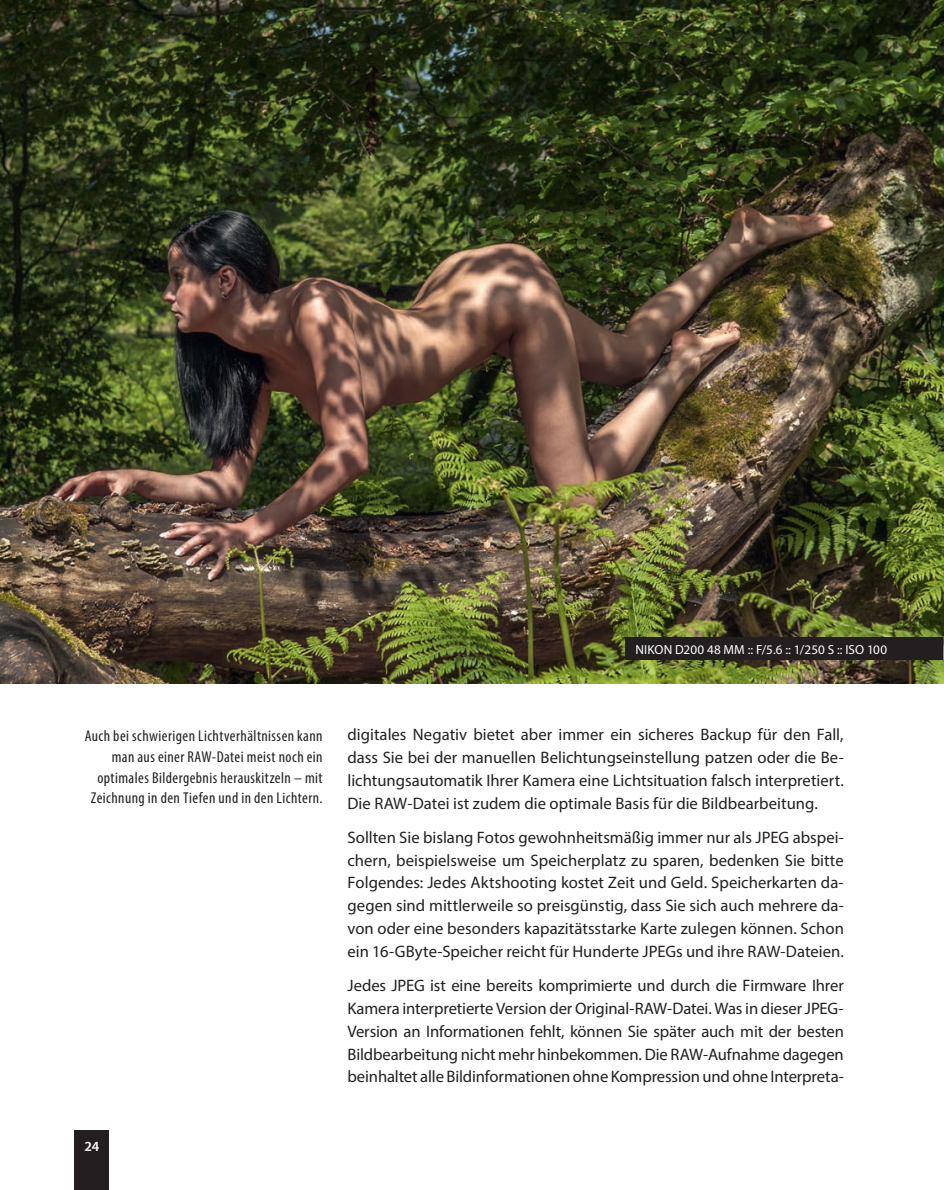
<style>
.page{position:relative;width:944px;height:1190px;background:#fff}
.page>*{position:absolute;margin:0;border:0;box-sizing:border-box;transform-origin:0 0}
.t1{font:16.62px/22.8px "Myriad Pro";color:#231f20;text-align:justify}
.t2{font:condensed 15.75px/21px "Myriad Pro";letter-spacing:.025em;color:#231f20;text-align:right}
.t3{font:600 14px "Myriad Pro";color:#fff}
.t4{font:13.12px "Myriad Pro";letter-spacing:.01em;color:#fff}
</style>
<div class="page">
<img style="left:0;top:0;width:942px;height:683px">
<div style="left:625px;top:637px;width:317px;height:23px;background:#231f20"></div>
<div style="left:74px;top:1130px;width:35px;height:60px;background:#231f20"></div>
<p class="t4" style="left:635px;top:644px;width:253px">NIKON D200 48 MM :: F/5.6 :: 1/250 S :: ISO 100</p>
<p class="t2" style="left:85px;top:726px;width:239px">Auch bei schwierigen Lichtverhältnissen kann man aus einer RAW-Datei meist noch ein optimales Bildergebnis herauskitzeln – mit Zeichnung in den Tiefen und in den Lichtern.</p>
<p class="t3" style="left:84px;top:1141px;width:17px">24</p>
<p class="t1" style="left:347px;top:724px;width:497px">digitales Negativ bietet aber immer ein sicheres Backup für den Fall, dass Sie bei der manuellen Belichtungseinstellung patzen oder die Be&shy;lichtungsautomatik Ihrer Kamera eine Lichtsituation falsch interpretiert.<br>Die RAW-Datei ist zudem die optimale Basis für die Bildbearbeitung.</p>
<p class="t1" style="left:347px;top:827px;width:498px">Sollten Sie bislang Fotos gewohnheitsmäßig immer nur als JPEG abspei&shy;chern, beispielsweise um Speicherplatz zu sparen, bedenken Sie bitte Folgendes: Jedes Aktshooting kostet Zeit und Geld. Speicherkarten da&shy;gegen sind mittlerweile so preisgünstig, dass Sie sich auch mehrere da&shy;von oder eine besonders kapazitätsstarke Karte zulegen können. Schon ein 16-GByte-Speicher reicht für Hunderte JPEGs und ihre RAW-Dateien.</p>
<p class="t1" style="left:347px;top:975px;width:498px">Jedes JPEG ist eine bereits komprimierte und durch die Firmware Ihrer Kamera interpretierte Version der Original-RAW-Datei. Was in dieser JPEG-Version an Informationen fehlt, können Sie später auch mit der besten Bildbearbeitung nicht mehr hinbekommen. Die RAW-Aufnahme dagegen beinhaltet alle Bildinformationen ohne Kompression und ohne Interpreta-</p>
</div>
